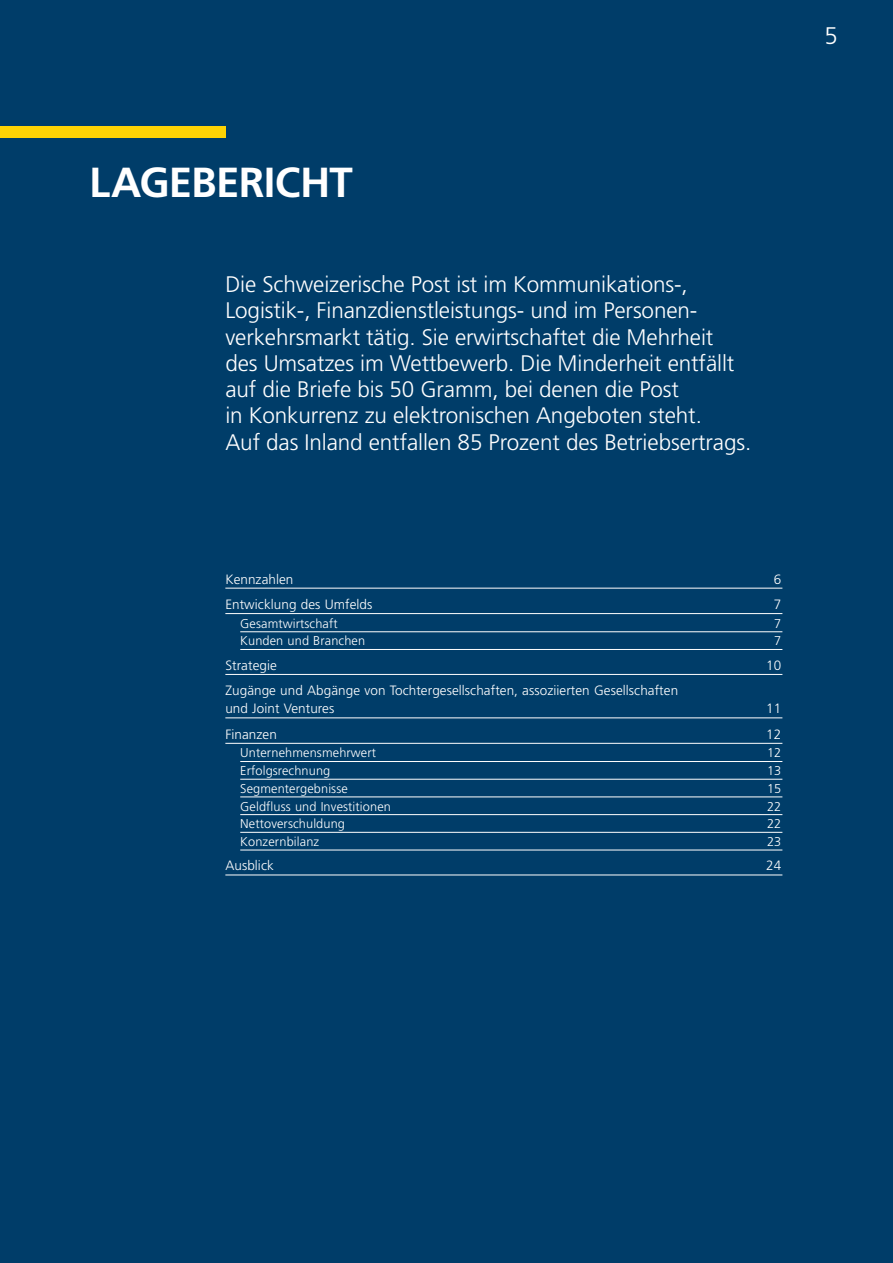
<style>
.page{position:relative;width:893px;height:1263px;background:#003d69}
.page>*{position:absolute;margin:0;border:0;box-sizing:border-box;transform-origin:0 0}
.t1{font:700 42px "Frutiger LT Std";letter-spacing:-.015em;color:#fff}
.t2{font:300 24px "Frutiger LT Std";color:#fff}
.t3{font:300 22.5px/26.2px "Frutiger LT Std";letter-spacing:-.005em;color:#fff}
.t4{font:300 13.5px/18px "Frutiger LT Std";letter-spacing:.005em;color:#fff}
.t5{font:300 12.75px "Frutiger LT Std";letter-spacing:.01em;color:#fff}
</style>
<div class="page">
<div style="left:0;top:127px;width:225px;height:11px;background:#fed304"></div>
<hr style="left:225px;top:588px;width:557px;height:1px;background:#fff">
<hr style="left:225px;top:613px;width:557px;height:1px;background:#fff">
<hr style="left:240px;top:631px;width:542px;height:1px;background:#fff">
<hr style="left:240px;top:649px;width:542px;height:1px;background:#fff">
<hr style="left:225px;top:674px;width:557px;height:1px;background:#fff">
<hr style="left:225px;top:717px;width:557px;height:1px;background:#fff">
<hr style="left:225px;top:743px;width:557px;height:1px;background:#fff">
<hr style="left:240px;top:761px;width:542px;height:1px;background:#fff">
<hr style="left:240px;top:779px;width:542px;height:1px;background:#fff">
<hr style="left:240px;top:797px;width:542px;height:1px;background:#fff">
<hr style="left:240px;top:814px;width:542px;height:1px;background:#fff">
<hr style="left:240px;top:832px;width:542px;height:1px;background:#fff">
<hr style="left:240px;top:850px;width:542px;height:1px;background:#fff">
<hr style="left:225px;top:874px;width:557px;height:1px;background:#fff">
<p class="t2" style="left:824px;top:23px;width:15px">5</p>
<h1 class="t1" style="left:89px;top:158px;width:265px">LAGEBERICHT</h1>
<p class="t3" style="left:225px;top:272px;width:528px">Die Schweizerische Post ist im Kommunikations-, Logistik-, Finanzdienstleistungs- und im Personen&shy;verkehrsmarkt tätig. Sie erwirtschaftet die Mehrheit<br>des Umsatzes im Wettbewerb. Die Minderheit entfällt auf die Briefe bis 50 Gramm, bei denen die Post<br>in Konkurrenz zu elektronischen Angeboten steht.<br>Auf das Inland entfallen 85 Prozent des Betriebsertrags.</p>
<p class="t4" style="left:225px;top:570px;width:70px">Kennzahlen</p>
<p class="t4" style="left:774px;top:570px;width:9px">6</p>
<p class="t4" style="left:225px;top:595px;width:149px">Entwicklung des Umfelds</p>
<p class="t4" style="left:774px;top:595px;width:9px">7</p>
<p class="t5" style="left:240px;top:616px;width:99px">Gesamtwirtschaft</p>
<p class="t5" style="left:774px;top:616px;width:9px">7</p>
<p class="t5" style="left:240px;top:634px;width:126px">Kunden und Branchen</p>
<p class="t5" style="left:774px;top:634px;width:9px">7</p>
<p class="t4" style="left:225px;top:656px;width:53px">Strategie</p>
<p class="t4" style="left:766px;top:656px;width:17px">10</p>
<p class="t4" style="left:225px;top:682px;width:454px">Zugänge und Abgänge von Tochtergesellschaften, assoziierten Gesellschaften und Joint Ventures</p>
<p class="t4" style="left:766px;top:700px;width:17px">11</p>
<p class="t4" style="left:225px;top:725px;width:53px">Finanzen</p>
<p class="t4" style="left:766px;top:725px;width:17px">12</p>
<p class="t5" style="left:240px;top:746px;width:137px">Unternehmensmehrwert</p>
<p class="t5" style="left:767px;top:746px;width:16px">12</p>
<p class="t5" style="left:240px;top:763px;width:92px">Erfolgsrechnung</p>
<p class="t5" style="left:767px;top:763px;width:16px">13</p>
<p class="t5" style="left:240px;top:781px;width:109px">Segmentergebnisse</p>
<p class="t5" style="left:767px;top:781px;width:16px">15</p>
<p class="t5" style="left:240px;top:799px;width:152px">Geldfluss und Investitionen</p>
<p class="t5" style="left:767px;top:799px;width:16px">22</p>
<p class="t5" style="left:240px;top:817px;width:106px">Nettoverschuldung</p>
<p class="t5" style="left:767px;top:817px;width:16px">22</p>
<p class="t5" style="left:240px;top:834px;width:80px">Konzernbilanz</p>
<p class="t5" style="left:767px;top:834px;width:16px">23</p>
<p class="t4" style="left:225px;top:857px;width:50px">Ausblick</p>
<p class="t4" style="left:766px;top:857px;width:17px">24</p>
</div>
